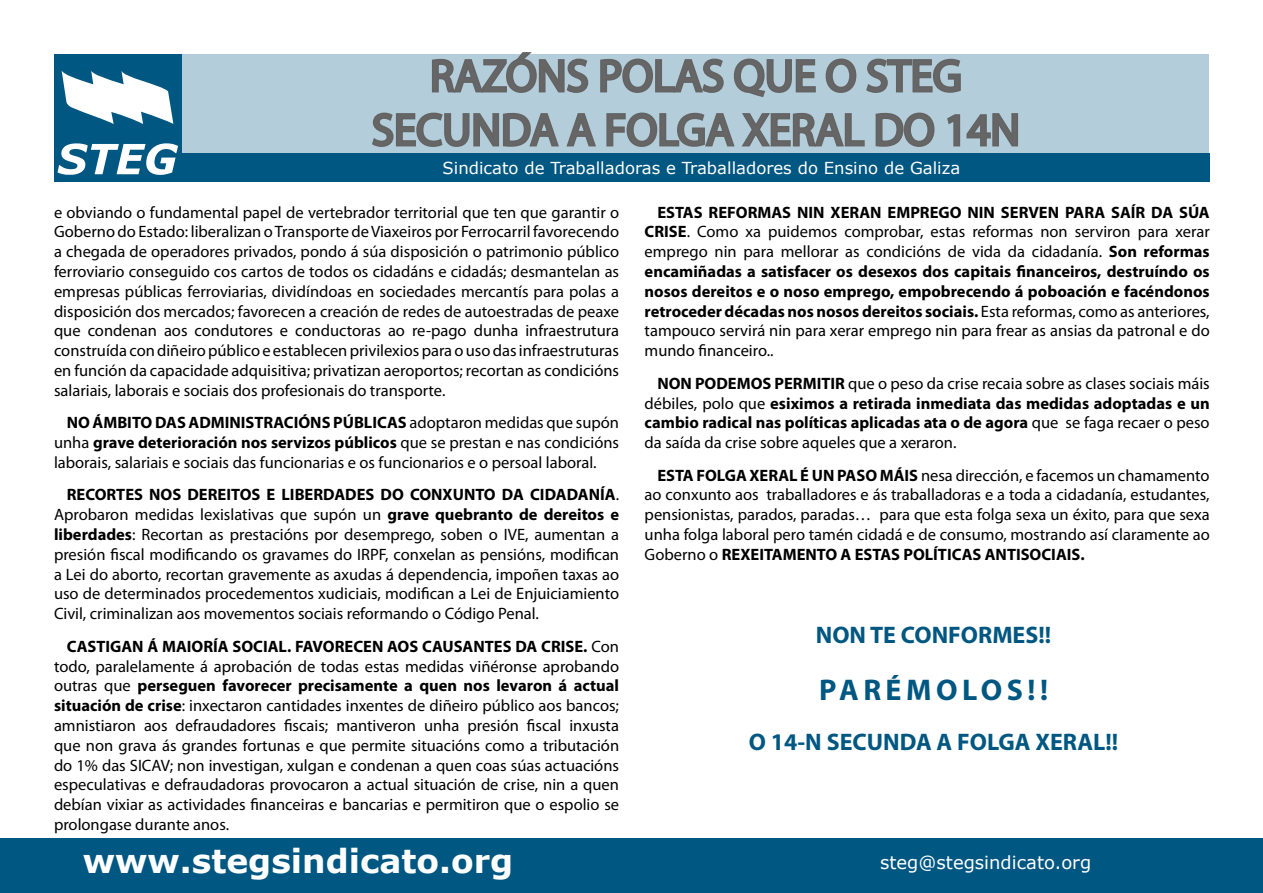
<style>
.page{position:relative;width:1263px;height:893px;background:#fff}
.page>*{position:absolute;margin:0;border:0;box-sizing:border-box;transform-origin:0 0}
.t1{font:45px/54px "Myriad Pro";color:#666;text-align:center}
.t2{font:700 33px "Verdana";color:#fff}
.t3{font:700 30px "Myriad Pro";letter-spacing:.15em;color:#005782}
.t4{font:700 24px "Myriad Pro";color:#005782}
.t5{font:18px "Verdana";color:#fff}
.t6{font:16.5px/19.8px "Myriad Pro";color:#000;text-align:justify}
.t7{font:700 16.5px/19.8px "Myriad Pro";color:#000;text-align:justify}
.t8{font:16.5px "Verdana";color:#fff}
.s1{font-weight:700}
.s2{font-weight:400}
</style>
<div class="page">
<div style="left:175px;top:54px;width:1034px;height:99px;background:#b3cdda"></div>
<div style="left:181px;top:153px;width:1029px;height:28px;background:#005782"></div>
<div style="left:0;top:839px;width:1263px;height:54px;background:#005782"></div>
<div style="left:54px;top:54px;width:127px;height:127px;background:#005782"></div>
<svg style="left:58px;top:143px;width:120px;height:32px"></svg>
<svg style="left:62px;top:71px;width:111px;height:53px"></svg>
<svg style="left:431px;top:52px;width:158px;height:41px"></svg>
<svg style="left:600px;top:58px;width:124px;height:35px"></svg>
<svg style="left:733px;top:58px;width:83px;height:39px"></svg>
<svg style="left:825px;top:58px;width:32px;height:35px"></svg>
<svg style="left:866px;top:58px;width:95px;height:35px"></svg>
<svg style="left:372px;top:112px;width:224px;height:35px"></svg>
<svg style="left:606px;top:112px;width:259px;height:35px"></svg>
<svg style="left:875px;top:112px;width:60px;height:35px"></svg>
<svg style="left:947px;top:113px;width:72px;height:34px"></svg>
<h1 class="t1" style="left:372px;top:48px;width:650px">RAZÓNS POLAS QUE O STEG<br>SECUNDA A FOLGA XERAL DO 14N</h1>
<p class="t8" style="left:443px;top:157px;width:519px">Sindicato de Traballadoras e Traballadores do Ensino de Galiza</p>
<p class="t6" style="left:54px;top:202px;width:567px">e obviando o fundamental papel de vertebrador territorial que ten que garantir o Goberno do Estado: liberalizan o Transporte de Viaxeiros por Ferrocarril favorecendo a chegada de operadores privados, pondo á súa disposición o patrimonio público ferroviario conseguido cos cartos de todos os cidadáns e cidadás; desmantelan as empresas públicas ferroviarias, dividíndoas en sociedades mercantís para polas a disposición dos mercados; favorecen a creación de redes de autoestradas de peaxe que condenan aos condutores e conductoras ao re-pago dunha infraestrutura construída con diñeiro público e establecen privilexios para o uso das infraestruturas en función da capacidade adquisitiva; privatizan aeroportos; recortan as condicións salariais, laborais e sociais dos profesionais do transporte.</p>
<p class="t6" style="left:54px;top:413px;width:567px;text-indent:13px"><span class="s1">NO ÁMBITO DAS ADMINISTRACIÓNS PÚBLICAS</span> adoptaron medidas que supón unha <span class="s1">grave deterioración nos servizos públicos</span> que se prestan e nas condicións laborais, salariais e sociais das funcionarias e os funcionarios e o persoal laboral.</p>
<p class="t6" style="left:54px;top:485px;width:567px;text-indent:13px"><span class="s1">RECORTES NOS DEREITOS E LIBERDADES DO CONXUNTO DA CIDADANÍA</span>.<br>Aprobaron medidas lexislativas que supón un <span class="s1">grave quebranto de dereitos e liberdades</span>: Recortan as prestacións por desemprego, soben o IVE, aumentan a presión fiscal modificando os gravames do IRPF, conxelan as pensións, modifican a Lei do aborto, recortan gravemente as axudas á dependencia, impoñen taxas ao uso de determinados procedementos xudiciais, modifican a Lei de Enjuiciamiento Civil, criminalizan aos movementos sociais reformando o Código Penal.</p>
<p class="t6" style="left:54px;top:636px;width:567px;text-indent:13px"><span class="s1">CASTIGAN Á MAIORÍA SOCIAL. FAVORECEN AOS CAUSANTES DA CRISE.</span> Con todo, paralelamente á aprobación de todas estas medidas viñéronse aprobando outras que <span class="s1">perseguen favorecer precisamente a quen nos levaron á actual situación de crise</span>: inxectaron cantidades inxentes de diñeiro público aos bancos; amnistiaron aos defraudadores fiscais; mantiveron unha presión fiscal inxusta que non grava ás grandes fortunas e que permite situacións como a tributación do 1% das SICAV; non investigan, xulgan e condenan a quen coas súas actuacións especulativas e defraudadoras provocaron a actual situación de crise, nin a quen debían vixiar as actividades financeiras e bancarias e permitiron que o espolio se prolongase durante anos.</p>
<p class="t7" style="left:645px;top:202px;width:567px;text-indent:13px">ESTAS REFORMAS NIN XERAN EMPREGO NIN SERVEN PARA SAÍR DA SÚA CRISE<span class="s2">. Como xa puidemos comprobar, estas reformas non serviron para xerar emprego nin para mellorar as condicións de vida da cidadanía.</span> Son reformas encamiñadas a satisfacer os desexos dos capitais financeiros, destruíndo os nosos dereitos e o noso emprego, empobrecendo á poboación e facéndonos retroceder décadas nos nosos dereitos sociais. <span class="s2">Esta reformas, como as anteriores, tampouco servirá nin para xerar emprego nin para frear as ansias da patronal e do mundo financeiro..</span></p>
<p class="t6" style="left:645px;top:373px;width:567px;text-indent:13px"><span class="s1">NON PODEMOS PERMITIR</span> que o peso da crise recaia sobre as clases sociais máis débiles, polo que <span class="s1">esiximos a retirada inmediata das medidas adoptadas e un cambio radical nas políticas aplicadas ata o de agora</span> que se faga recaer o peso da saída da crise sobre aqueles que a xeraron.</p>
<p class="t6" style="left:645px;top:465px;width:567px;text-indent:13px"><span class="s1">ESTA FOLGA XERAL É UN PASO MÁIS</span> nesa dirección, e facemos un chamamento ao conxunto aos traballadores e ás traballadoras e a toda a cidadanía, estudantes, pensionistas, parados, paradas… para que esta folga sexa un éxito, para que sexa unha folga laboral pero tamén cidadá e de consumo, mostrando así claramente ao Goberno o <span class="s1">REXEITAMENTO A ESTAS POLÍTICAS ANTISOCIAIS.</span></p>
<h3 class="t4" style="left:816px;top:619px;width:237px">NON TE CONFORMES!!</h3>
<h3 class="t3" style="left:819px;top:671px;width:230px">PARÉMOLOS!!</h3>
<h3 class="t4" style="left:749px;top:727px;width:371px">O 14-N SECUNDA A FOLGA XERAL!!</h3>
<h2 class="t2" style="left:83px;top:840px;width:432px">www.stegsindicato.org</h2>
<p class="t5" style="left:880px;top:850px;width:213px">steg@stegsindicato.org</p>
</div>
